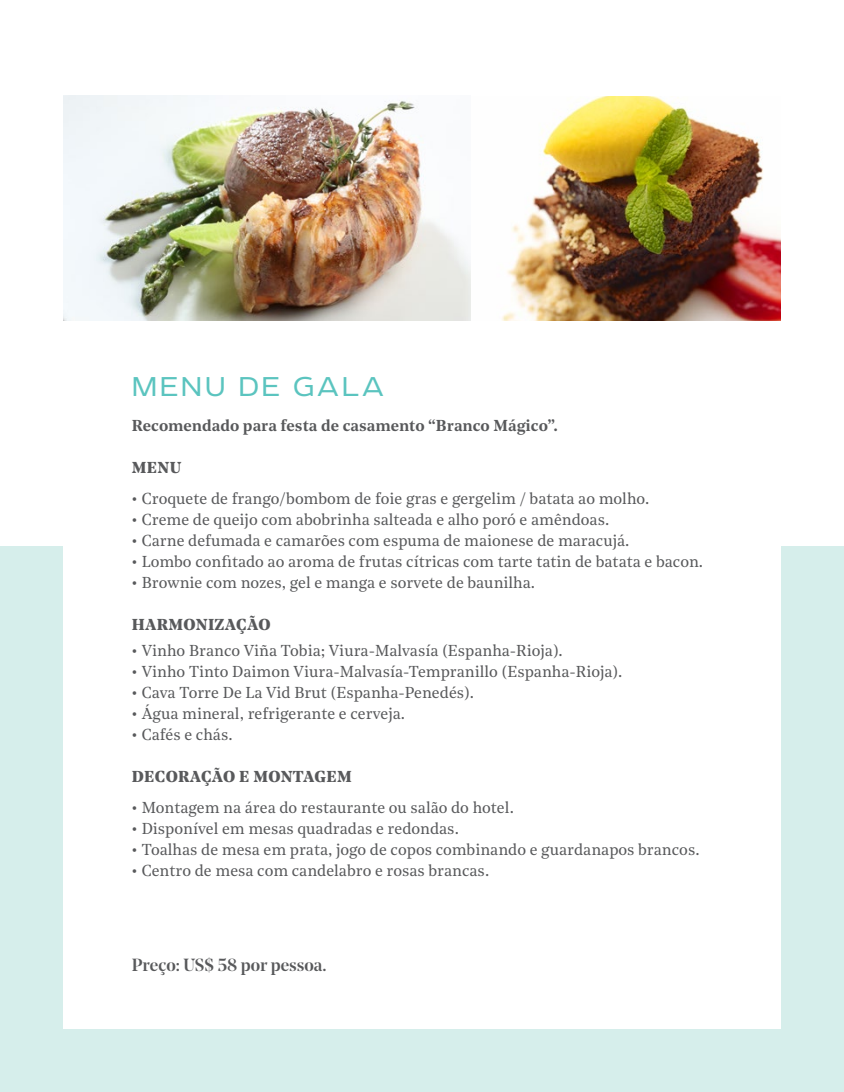
<style>
.page{position:relative;width:844px;height:1092px;background:#fff}
.page>*{position:absolute;margin:0;border:0;box-sizing:border-box;transform-origin:0 0}
.t1{font:300 31.5px "Echoes Sans";letter-spacing:.075em;color:#5bc4bf}
.t2{font:500 17.5px "Noe Display";color:#58595b}
.t3{font:15.75px "Noe Text";color:#58595b}
.t4{font:600 15.75px "Noe Text";color:#58595b}
.t5{font:700 15.75px "Noe Text";letter-spacing:.015em;color:#58595b}
</style>
<div class="page">
<div style="left:0;top:547px;width:843px;height:544px;background:#d6eeeb"></div>
<div style="left:63px;top:202px;width:717px;height:826px;background:#fff"></div>
<img style="left:470px;top:97px;width:310px;height:224px">
<img style="left:63px;top:95px;width:407px;height:226px">
<h1 class="t1" style="left:132px;top:369px;width:254px">MENU DE GALA</h1>
<p class="t4" style="left:132px;top:413px;width:427px">Recomendado para festa de casamento “Branco Mágico”.</p>
<p class="t5" style="left:132px;top:456px;width:51px">MENU</p>
<p class="t3" style="left:132px;top:487px;width:519px">• Croquete de frango/bombom de foie gras e gergelim / batata ao molho.</p>
<p class="t3" style="left:132px;top:508px;width:479px">• Creme de queijo com abobrinha salteada e alho poró e amêndoas.</p>
<p class="t3" style="left:132px;top:529px;width:499px">• Carne defumada e camarões com espuma de maionese de maracujá.</p>
<p class="t3" style="left:132px;top:550px;width:572px">• Lombo confitado ao aroma de frutas cítricas com tarte tatin de batata e bacon.</p>
<p class="t3" style="left:132px;top:571px;width:404px">• Brownie com nozes, gel e manga e sorvete de baunilha.</p>
<p class="t5" style="left:132px;top:613px;width:140px">HARMONIZAÇÃO</p>
<p class="t3" style="left:132px;top:639px;width:432px">• Vinho Branco Viña Tobia; Viura-Malvasía (Espanha-Rioja).</p>
<p class="t3" style="left:132px;top:660px;width:492px">• Vinho Tinto Daimon Viura-Malvasía-Tempranillo (Espanha-Rioja).</p>
<p class="t3" style="left:132px;top:681px;width:343px">• Cava Torre De La Vid Brut (Espanha-Penedés).</p>
<p class="t3" style="left:132px;top:702px;width:275px">• Água mineral, refrigerante e cerveja.</p>
<p class="t3" style="left:132px;top:723px;width:102px">• Cafés e chás.</p>
<p class="t5" style="left:132px;top:764px;width:221px">DECORAÇÃO E MONTAGEM</p>
<p class="t3" style="left:132px;top:796px;width:383px">• Montagem na área do restaurante ou salão do hotel.</p>
<p class="t3" style="left:132px;top:817px;width:328px">• Disponível em mesas quadradas e redondas.</p>
<p class="t3" style="left:132px;top:838px;width:569px">• Toalhas de mesa em prata, jogo de copos combinando e guardanapos brancos.</p>
<p class="t3" style="left:132px;top:859px;width:359px">• Centro de mesa com candelabro e rosas brancas.</p>
<p class="t2" style="left:132px;top:953px;width:196px">Preço: US$ 58 por pessoa.</p>
</div>
